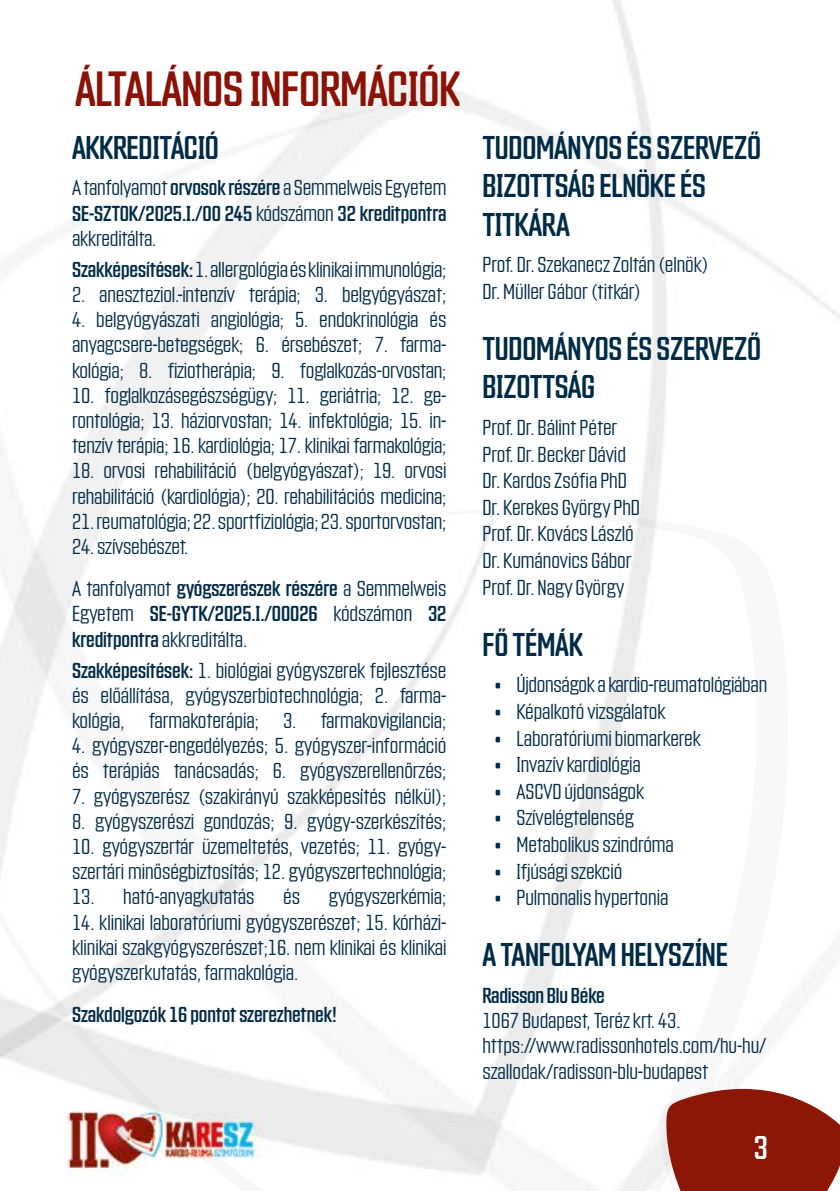
<style>
.page{position:relative;width:840px;height:1191px;background:#fff}
.page>*{position:absolute;margin:0;border:0;box-sizing:border-box;transform-origin:0 0}
.t1{font:48px "Countach";letter-spacing:-.01em;color:#8a1207}
.t2{font:32px/38.4px "Countach";letter-spacing:-.01em;color:#002b46}
.t3{font:32px "Countach";color:#fff}
.t4{font:300 21px/25.2px "Countach";letter-spacing:-.005em;color:#002b46}
.t5{font:21px/25.2px "Countach";letter-spacing:-.005em;color:#002b46}
.s1{font-weight:400}
.s2{font-weight:300}
</style>
<div class="page">
<img style="left:0;top:513px;width:770px;height:678px">
<img style="left:0;top:243px;width:26px;height:750px">
<img style="left:658px;top:1091px;width:7px;height:85px">
<img style="left:659px;top:1103px;width:6px;height:16px">
<img style="left:665px;top:1088px;width:174px;height:103px">
<h1 class="t1" style="left:75px;top:58px;width:386px">ÁLTALÁNOS INFORMÁCIÓK</h1>
<h2 class="t2" style="left:72px;top:126px;width:148px">AKKREDITÁCIÓ</h2>
<p class="t4" style="left:72px;top:174px;width:376px;text-align:justify">A tanfolyamot <span class="s1">orvosok részére</span> a Semmelweis Egyetem <span class="s1">SE-SZTOK/2025.I./00 245</span> kódszámon <span class="s1">32 kreditpontra </span>akkreditálta.</p>
<p class="t4" style="left:72px;top:255px;width:376px"><span class="s1">Szakképesítések:</span> 1. allergológia és klinikai immunológia;</p>
<p class="t4" style="left:72px;top:280px;width:375px">2. aneszteziol.-intenzív terápia; 3. belgyógyászat;</p>
<p class="t4" style="left:72px;top:306px;width:375px;text-align:justify">4. belgyógyászati angiológia; 5. endokrinológia és anyagcsere-betegségek; 6. érsebészet; 7. farma&shy;kológia; 8. fiziotherápia; 9. foglalkozás-orvostan;</p>
<p class="t4" style="left:72px;top:381px;width:375px;text-align:justify">10. foglalkozásegészségügy; 11. geriátria; 12. ge&shy;rontológia; 13. háziorvostan; 14. infektológia; 15. in&shy;tenzív terápia; 16. kardiológia; 17. klinikai farmakológia;</p>
<p class="t4" style="left:72px;top:457px;width:376px">18. orvosi rehabilitáció (belgyógyászat); 19. orvosi rehabilitáció (kardiológia); 20. rehabilitációs medicina;</p>
<p class="t4" style="left:72px;top:507px;width:376px">21. reumatológia; 22. sportfiziológia; 23. sportorvostan;</p>
<p class="t4" style="left:72px;top:524px;width:375px;line-height:42.2px">24. szívsebészet.<br>A tanfolyamot <span class="s1">gyógszerészek részére</span> a Semmelweis</p>
<p class="t5" style="left:72px;top:600px;width:376px"><span class="s2">Egyetem</span> SE-GYTK/2025.I./00026 <span class="s2">kódszámon</span> 32 kreditpontra <span class="s2">akkreditálta.</span></p>
<p class="t4" style="left:72px;top:656px;width:375px;text-align:justify"><span class="s1">Szakképesítések:</span> 1. biológiai gyógyszerek fejlesztése és előállítása, gyógyszerbiotechnológia; 2. farma&shy;kológia, farmakoterápia; 3. farmakovigilancia;</p>
<p class="t4" style="left:72px;top:731px;width:375px">4. gyógyszer-engedélyezés; 5. gyógyszer-információ és terápiás tanácsadás; 6. gyógyszerellenőrzés;</p>
<p class="t4" style="left:72px;top:782px;width:375px">7. gyógyszerész (szakirányú szakképesítés nélkül);</p>
<p class="t4" style="left:72px;top:807px;width:375px">8. gyógyszerészi gondozás; 9. gyógy-szerkészítés;</p>
<p class="t4" style="left:72px;top:832px;width:375px">10. gyógyszertár üzemeltetés, vezetés; 11. gyógy&shy;szertári minőségbiztosítás; 12. gyógyszertechnológia;</p>
<p class="t4" style="left:72px;top:883px;width:184px">13. ható-anyagkutatás</p>
<p class="t4" style="left:283px;top:883px;width:18px">és</p>
<p class="t4" style="left:328px;top:883px;width:119px">gyógyszerkémia;</p>
<p class="t4" style="left:72px;top:908px;width:376px;text-align:justify">14. klinikai laboratóriumi gyógyszerészet; 15. kórházi&shy;klinikai szakgyógyszerészet;16. nem klinikai és klinikai gyógyszerkutatás, farmakológia.</p>
<p class="t5" style="left:72px;top:1000px;width:266px">Szakdolgozók 16 pontot szerezhetnek!</p>
<h2 class="t2" style="left:482px;top:126px;width:280px">TUDOMÁNYOS ÉS SZERVEZŐ<br>BIZOTTSÁG ELNÖKE ÉS<br>TITKÁRA</h2>
<p class="t4" style="left:482px;top:250px;width:228px;line-height:26.6px">Prof. Dr. Szekanecz Zoltán (elnök)<br>Dr. Müller Gábor (titkár)</p>
<h2 class="t2" style="left:482px;top:327px;width:280px">TUDOMÁNYOS ÉS SZERVEZŐ<br>BIZOTTSÁG</h2>
<p class="t4" style="left:482px;top:413px;width:159px;line-height:26.6px">Prof. Dr. Bálint Péter<br>Prof. Dr. Becker Dávid<br>Dr. Kardos Zsófia PhD<br>Dr. Kerekes György PhD<br>Prof. Dr. Kovács László<br>Dr. Kumánovics Gábor<br>Prof. Dr. Nagy György</p>
<h2 class="t2" style="left:482px;top:623px;width:102px">FŐ TÉMÁK</h2>
<p class="t4" style="left:493px;top:671px;width:275px">• Újdonságok a kardio-reumatológiában</p>
<p class="t4" style="left:493px;top:697px;width:173px">• Képalkotó vizsgálatok</p>
<p class="t4" style="left:493px;top:724px;width:208px">• Laboratóriumi biomarkerek</p>
<p class="t4" style="left:493px;top:750px;width:148px">• Invazív kardiológia</p>
<p class="t4" style="left:493px;top:777px;width:152px">• ASCVD újdonságok</p>
<p class="t4" style="left:493px;top:804px;width:141px">• Szívelégtelenség</p>
<p class="t4" style="left:493px;top:830px;width:182px">• Metabolikus szindróma</p>
<p class="t4" style="left:493px;top:857px;width:130px">• Ifjúsági szekció</p>
<p class="t4" style="left:493px;top:883px;width:176px">• Pulmonalis hypertonia</p>
<h2 class="t2" style="left:482px;top:933px;width:247px">A TANFOLYAM HELYSZÍNE</h2>
<p class="t5" style="left:482px;top:981px;width:124px">Radisson Blu Béke</p>
<p class="t4" style="left:482px;top:1006px;width:285px">1067 Budapest, Teréz krt. 43. https://www.radissonhotels.com/hu-hu/ szallodak/radisson-blu-budapest</p>
<h2 class="t3" style="left:753px;top:1127px;width:16px">3</h2>
</div>
